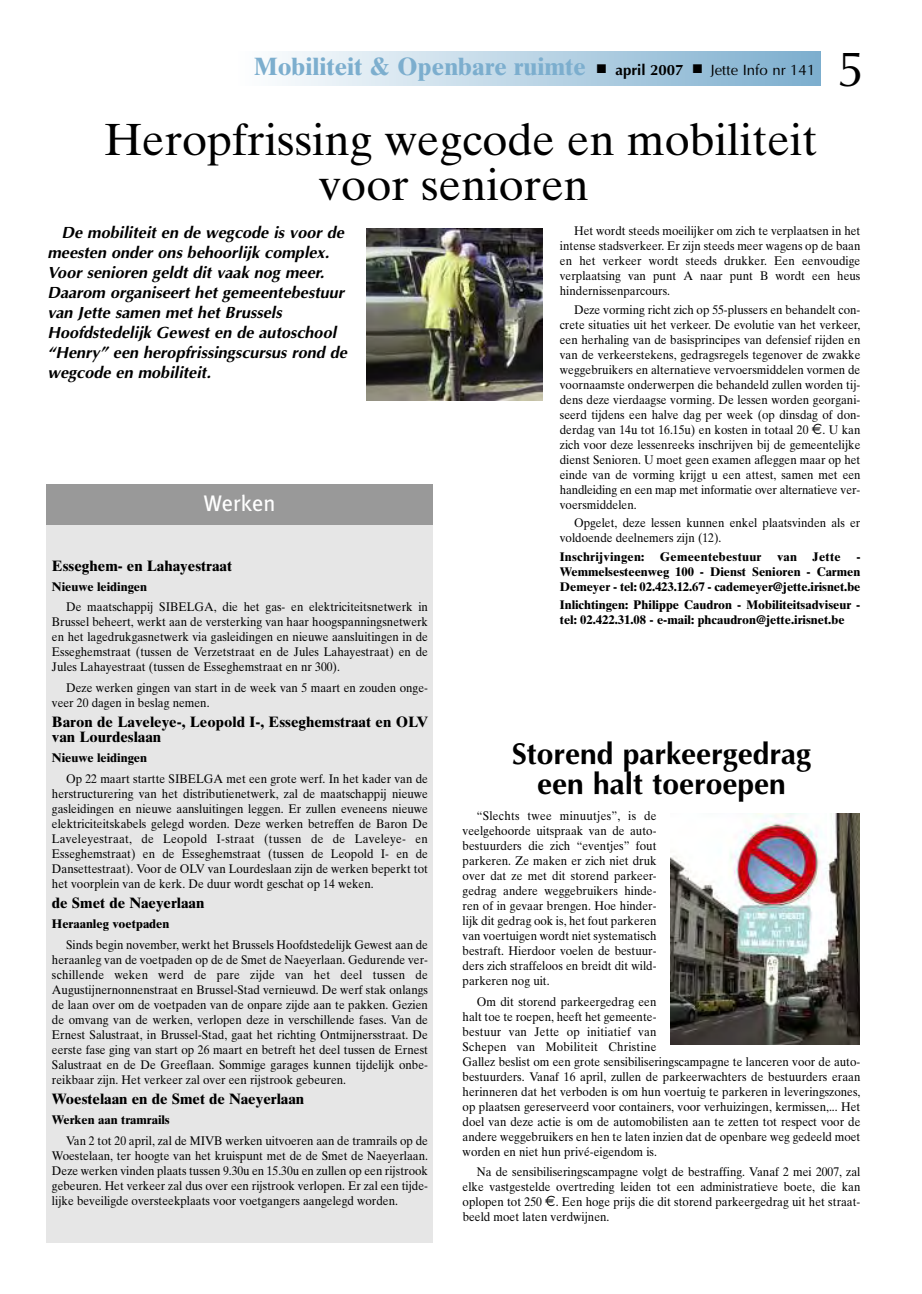
<style>
.page{position:relative;width:922px;height:1294px;background:#fff}
.page>*{position:absolute;margin:0;border:0;box-sizing:border-box;transform-origin:0 0}
.t1{font:49.25px "Optima";color:#000}
.t2{font:45px/45px "Times Ten";color:#000;text-align:center}
.t3{font:700 30px/30px "Optima";color:#000;text-align:center}
.t4{font:700 25px "Times Ten";color:#7caece}
.t5{font:22.5px "Meta Plus";color:#fff}
.t6{font:italic 700 16.25px/20px "Optima";color:#000}
.t7{font:700 15px/15px "Times Ten";color:#000}
.t8{font:12.5px/15px "Times Ten";color:#000;text-align:justify;scale:.93 1}
.t9{font:700 12.5px/15px "Times Ten";color:#000;text-align:justify}
.s1{color:#000}
.s2{font-family:"Optima";font-size:15px;color:#000}
.s3{font-family:"Optima";font-weight:400;font-size:15px;color:#000}
.s4{font-family:"Euro Sans";font-size:15px}
</style>
<div class="page">
<div style="left:239px;top:51px;width:580px;height:34px;background:linear-gradient(to right,#fefeff,#7daece)"></div>
<div style="left:47px;top:524px;width:386px;height:718px;background:#e6e6e6"></div>
<div style="left:46px;top:484px;width:387px;height:41px;background:#999"></div>
<img style="left:366px;top:228px;width:177px;height:172px">
<img style="left:670px;top:813px;width:189px;height:231px">
<h3 class="t4" style="left:254px;top:57px;width:562px">Mobiliteit &amp; Openbare ruimte <span class="s1">■</span> <span class="s2">april 2007</span> <span class="s1">■</span> <span class="s3">Jette Info nr 141</span></h3>
<h1 class="t1" style="left:836px;top:40px;width:29px">5</h1>
<h2 class="t2" style="left:105px;top:121px;width:714px">Heropfrissing wegcode en mobiliteit voor senioren</h2>
<p class="t6" style="left:47px;top:222px;width:301px;text-indent:14px">De mobiliteit en de wegcode is voor de meesten onder ons behoorlijk complex.<br>Voor senioren geldt dit vaak nog meer.<br>Daarom organiseert het gemeentebestuur van Jette samen met het Brussels Hoofdstedelijk Gewest en de autoschool “Henry” een heropfrissingscursus rond de wegcode en mobiliteit.</p>
<p class="t8" style="left:559px;top:224px;width:324px;text-indent:14px">Het wordt steeds moeilijker om zich te verplaatsen in het intense stadsverkeer. Er zijn steeds meer wagens op de baan en het verkeer wordt steeds drukker. Een eenvoudige verplaatsing van punt A naar punt B wordt een heus hindernissenparcours.</p>
<p class="t8" style="left:559px;top:303px;width:325px;text-indent:14px">Deze vorming richt zich op 55-plussers en behandelt con&shy;crete situaties uit het verkeer. De evolutie van het verkeer, een herhaling van de basisprincipes van defensief rijden en van de verkeerstekens, gedragsregels tegenover de zwakke weggebruikers en alternatieve vervoersmiddelen vormen de voornaamste onderwerpen die behandeld zullen worden tij&shy;dens deze vierdaagse vorming. De lessen worden georgani&shy;seerd tijdens een halve dag per week (op dinsdag of don&shy;derdag van 14u tot 16.15u) en kosten in totaal 20 <span class="s4">€</span>. U kan zich voor deze lessenreeks inschrijven bij de gemeentelijke dienst Senioren. U moet geen examen afleggen maar op het einde van de vorming krijgt u een attest, samen met een handleiding en een map met informatie over alternatieve ver&shy;voersmiddelen.</p>
<p class="t8" style="left:559px;top:517px;width:324px;text-indent:14px">Opgelet, deze lessen kunnen enkel plaatsvinden als er voldoende deelnemers zijn (12).</p>
<p class="t9" style="left:559px;top:550px;width:302px">Inschrijvingen: Gemeentebestuur van Jette - Wemmelsesteenweg 100 - Dienst Senioren - Carmen Demeyer - tel: 02.423.12.67 - cademeyer@jette.irisnet.be</p>
<p class="t9" style="left:559px;top:599px;width:302px">Inlichtingen: Philippe Caudron - Mobiliteitsadviseur - tel: 02.422.31.08 - e-mail: phcaudron@jette.irisnet.be</p>
<h3 class="t5" style="left:203px;top:490px;width:73px">Werken</h3>
<p class="t7" style="left:52px;top:559px;width:181px">Esseghem- en Lahayestraat</p>
<p class="t9" style="left:52px;top:580px;width:97px">Nieuwe leidingen</p>
<p class="t8" style="left:52px;top:600px;width:406px;text-indent:14px">De maatschappij SIBELGA, die het gas- en elektriciteitsnetwerk in Brussel beheert, werkt aan de versterking van haar hoogspanningsnetwerk en het lagedrukgasnetwerk via gasleidingen en nieuwe aansluitingen in de Esseghemstraat (tussen de Verzetstraat en de Jules Lahayestraat) en de Jules Lahayestraat (tussen de Esseghemstraat en nr 300).</p>
<p class="t8" style="left:52px;top:681px;width:406px;text-indent:14px">Deze werken gingen van start in de week van 5 maart en zouden onge&shy;veer 20 dagen in beslag nemen.</p>
<p class="t7" style="left:52px;top:716px;width:377px">Baron de Laveleye-, Leopold I-, Esseghemstraat en OLV van Lourdeslaan</p>
<p class="t9" style="left:52px;top:751px;width:97px">Nieuwe leidingen</p>
<p class="t8" style="left:52px;top:772px;width:406px;text-indent:14px">Op 22 maart startte SIBELGA met een grote werf. In het kader van de herstructurering van het distributienetwerk, zal de maatschappij nieuwe gasleidingen en nieuwe aansluitingen leggen. Er zullen eveneens nieuwe elektriciteitskabels gelegd worden. Deze werken betreffen de Baron De Laveleyestraat, de Leopold I-straat (tussen de de Laveleye- en Esseghemstraat) en de Esseghemstraat (tussen de Leopold I- en de Dansettestraat). Voor de OLV van Lourdeslaan zijn de werken beperkt tot het voorplein van de kerk. De duur wordt geschat op 14 weken.</p>
<p class="t7" style="left:52px;top:897px;width:154px">de Smet de Naeyerlaan</p>
<p class="t9" style="left:52px;top:917px;width:119px">Heraanleg voetpaden</p>
<p class="t8" style="left:52px;top:938px;width:406px;text-indent:14px">Sinds begin november, werkt het Brussels Hoofdstedelijk Gewest aan de heraanleg van de voetpaden op de de Smet de Naeyerlaan. Gedurende ver&shy;schillende weken werd de pare zijde van het deel tussen de Augustijnernonnenstraat en Brussel-Stad vernieuwd. De werf stak onlangs de laan over om de voetpaden van de onpare zijde aan te pakken. Gezien de omvang van de werken, verlopen deze in verschillende fases. Van de Ernest Salustraat, in Brussel-Stad, gaat het richting Ontmijnersstraat. De eerste fase ging van start op 26 maart en betreft het deel tussen de Ernest Salustraat en de De Greeflaan. Sommige garages kunnen tijdelijk onbe&shy;reikbaar zijn. Het verkeer zal over een rijstrook gebeuren.</p>
<p class="t7" style="left:52px;top:1092px;width:254px">Woestelaan en de Smet de Naeyerlaan</p>
<p class="t9" style="left:52px;top:1113px;width:119px">Werken aan tramrails</p>
<p class="t8" style="left:52px;top:1134px;width:406px;text-indent:14px">Van 2 tot 20 april, zal de MIVB werken uitvoeren aan de tramrails op de Woestelaan, ter hoogte van het kruispunt met de de Smet de Naeyerlaan.<br>Deze werken vinden plaats tussen 9.30u en 15.30u en zullen op een rijstrook gebeuren. Het verkeer zal dus over een rijstrook verlopen. Er zal een tijde&shy;lijke beveiligde oversteekplaats voor voetgangers aangelegd worden.</p>
<h3 class="t3" style="left:511px;top:739px;width:301px">Storend parkeergedrag een halt toeroepen</h3>
<p class="t8" style="left:462px;top:809px;width:210px;text-indent:14px">“Slechts twee minuutjes”, is de veelgehoorde uitspraak van de auto&shy;bestuurders die zich “eventjes” fout parkeren. Ze maken er zich niet druk over dat ze met dit storend parkeer&shy;gedrag andere weggebruikers hinde&shy;ren of in gevaar brengen. Hoe hinder&shy;lijk dit gedrag ook is, het fout parkeren van voertuigen wordt niet systematisch bestraft. Hierdoor voelen de bestuur&shy;ders zich straffeloos en breidt dit wild&shy;parkeren nog uit.</p>
<p class="t8" style="left:462px;top:994px;width:429px;text-align:left;text-indent:14px">Om dit storend parkeergedrag een<br>halt toe te roepen, heeft het gemeente-<br>bestuur van Jette op initiatief van<br>Schepen van Mobiliteit Christine<br>Gallez beslist om een grote sensibiliseringscampagne te lanceren voor de auto&shy;bestuurders. Vanaf 16 april, zullen de parkeerwachters de bestuurders eraan herinneren dat het verboden is om hun voertuig te parkeren in leveringszones, op plaatsen gereserveerd voor containers, voor verhuizingen, kermissen,... Het doel van deze actie is om de automobilisten aan te zetten tot respect voor de andere weggebruikers en hen te laten inzien dat de openbare weg gedeeld moet worden en niet hun privé-eigendom is.</p>
<p class="t8" style="left:462px;top:1165px;width:429px;text-indent:14px">Na de sensibiliseringscampagne volgt de bestraffing. Vanaf 2 mei 2007, zal elke vastgestelde overtreding leiden tot een administratieve boete, die kan oplopen tot 250 <span class="s4">€</span>. Een hoge prijs die dit storend parkeergedrag uit het straat&shy;beeld moet laten verdwijnen.</p>
</div>
